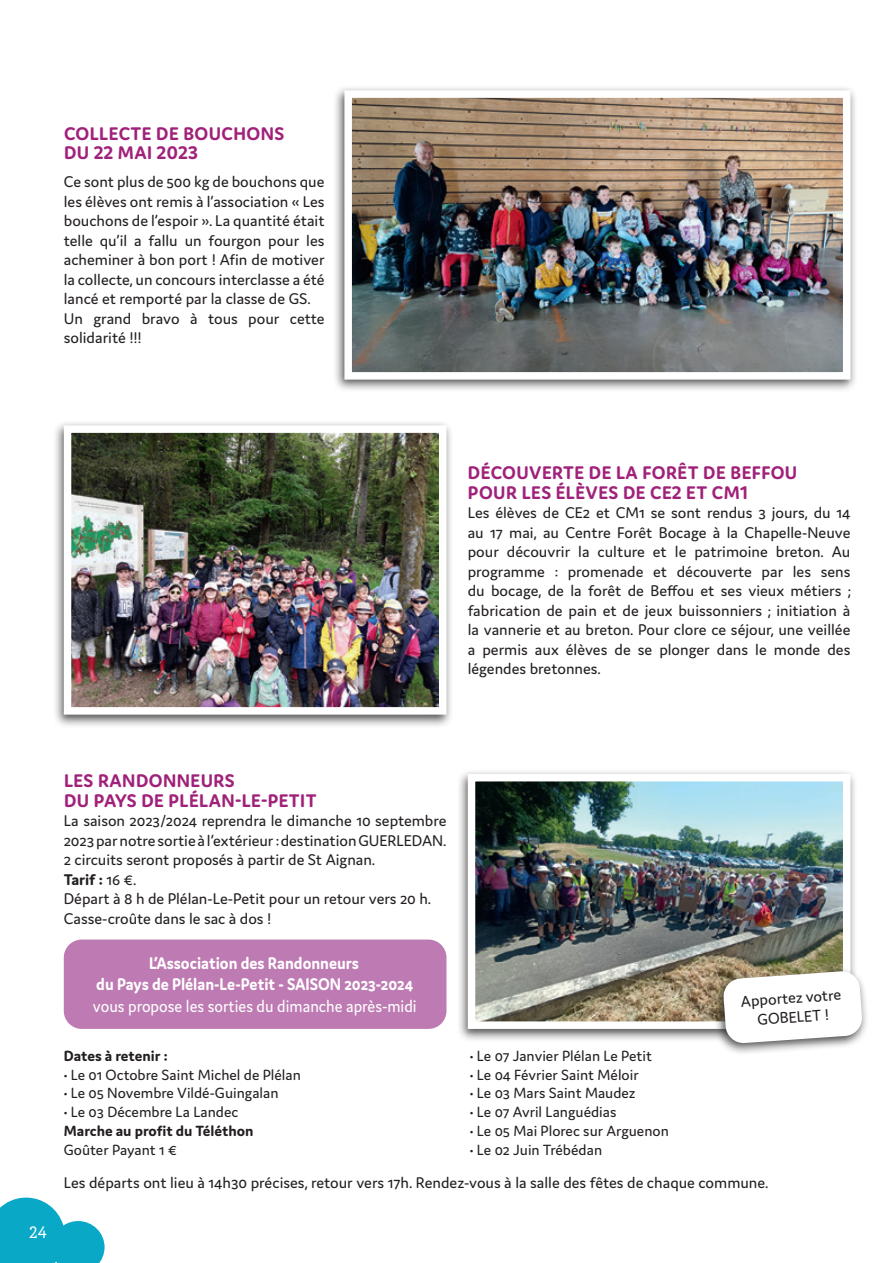
<style>
.page{position:relative;width:893px;height:1263px;background:#fff}
.page>*{position:absolute;margin:0;border:0;box-sizing:border-box;transform-origin:0 0}
.t1{font:700 19.5px/19.5px "Domus";letter-spacing:.025em;color:#a0217a}
.t2{font:700 18px/21.6px "Domus";color:#fff;text-align:center;scale:.92 1}
.t3{font:18px "Domus";color:#fff;scale:.92 1}
.t4{font:16.5px/19.5px "Domus";color:#231f20;text-align:justify}
.t5{font:700 16.5px "Domus";color:#231f20}
.t6{font:16.5px "Circe Slab A";color:#fff}
.t7{font:15.75px "Domus";color:#231f20}
.t8{font:700 15.75px "Domus";color:#231f20}
.s1{font-weight:400}
</style>
<div class="page">
<div style="left:333px;top:85px;width:524px;height:307px;background:#231f20;opacity:.75"></div>
<img style="left:341px;top:87px;width:513px;height:296px">
<div style="left:52px;top:420px;width:401px;height:307px;background:#231f20;opacity:.75"></div>
<img style="left:60px;top:422px;width:390px;height:296px">
<div style="left:456px;top:768px;width:401px;height:274px;background:#231f20;opacity:.75"></div>
<img style="left:464px;top:770px;width:390px;height:263px">
<div style="left:64px;top:939px;width:382px;height:90px;background:#be7bb3;border-radius:18px"></div>
<div style="left:712px;top:966px;width:157px;height:89px;background:#231f20;opacity:.75"></div>
<svg style="left:723px;top:971px;width:140px;height:73px"></svg>
<hr style="left:892px;top:719px;width:1px;height:404px;background:#fff101">
<svg style="left:0;top:1197px;width:105px;height:66px"></svg>
<p class="t1" style="left:64px;top:123px;width:222px">COLLECTE DE BOUCHONS<br>DU 22 MAI 2023</p>
<p class="t4" style="left:64px;top:172px;width:262px">Ce sont plus de 500 kg de bouchons que les élèves ont remis à l’association « Les bouchons de l’espoir ». La quantité était telle qu’il a fallu un fourgon pour les acheminer à bon port ! Afin de motiver la collecte, un concours interclasse a été lancé et remporté par la classe de GS.</p>
<p class="t4" style="left:64px;top:309px;width:262px">Un grand bravo à tous pour cette solidarité !!!</p>
<p class="t1" style="left:468px;top:463px;width:331px">DÉCOUVERTE DE LA FORÊT DE BEFFOU<br>POUR LES ÉLÈVES DE CE2 ET CM1</p>
<p class="t4" style="left:468px;top:503px;width:385px">Les élèves de CE2 et CM1 se sont rendus 3 jours, du 14 au 17 mai, au Centre Forêt Bocage à la Chapelle-Neuve pour découvrir la culture et le patrimoine breton. Au programme : promenade et découverte par les sens du bocage, de la forêt de Beffou et ses vieux métiers ; fabrication de pain et de jeux buissonniers ; initiation à la vannerie et au breton. Pour clore ce séjour, une veillée a permis aux élèves de se plonger dans le monde des légendes bretonnes.</p>
<p class="t6" style="left:29px;top:1223px;width:19px">24</p>
<p class="t1" style="left:64px;top:771px;width:254px">LES RANDONNEURS<br>DU PAYS DE PLÉLAN-LE-PETIT</p>
<p class="t4" style="left:64px;top:811px;width:384px">La saison 2023/2024 reprendra le dimanche 10 septembre 2023 par notre sortie à l’extérieur : destination GUERLEDAN.<br>2 circuits seront proposés à partir de St Aignan.</p>
<p class="t5" style="left:64px;top:870px;width:74px">Tarif : <span class="s1">16 €.</span></p>
<p class="t4" style="left:64px;top:889px;width:369px">Départ à 8 h de Plélan-Le-Petit pour un retour vers 20 h.</p>
<p class="t4" style="left:64px;top:908px;width:209px">Casse-croûte dans le sac à dos !</p>
<p class="t2" style="left:96px;top:952px;width:346px">L’Association des Randonneurs<br>du Pays de Plélan-Le-Petit - SAISON 2023-2024</p>
<p class="t3" style="left:93px;top:996px;width:353px">vous propose les sorties du dimanche après-midi</p>
<p class="t4" style="left:740px;top:991px;width:102px;text-align:center;rotate:-4deg">Apportez votre<br>GOBELET !</p>
<p class="t8" style="left:64px;top:1047px;width:106px">Dates à retenir :</p>
<p class="t7" style="left:64px;top:1066px;width:239px">• Le 01 Octobre Saint Michel de Plélan</p>
<p class="t7" style="left:64px;top:1084px;width:216px">• Le 05 Novembre Vildé-Guingalan</p>
<p class="t7" style="left:64px;top:1103px;width:176px">• Le 03 Décembre La Landec</p>
<p class="t8" style="left:64px;top:1122px;width:191px">Marche au profit du Téléthon</p>
<p class="t7" style="left:64px;top:1141px;width:114px">Goûter Payant 1 €</p>
<p class="t7" style="left:470px;top:1047px;width:184px">• Le 07 Janvier Plélan Le Petit</p>
<p class="t7" style="left:470px;top:1066px;width:170px">• Le 04 Février Saint Méloir</p>
<p class="t7" style="left:470px;top:1084px;width:167px">• Le 03 Mars Saint Maudez</p>
<p class="t7" style="left:470px;top:1103px;width:148px">• Le 07 Avril Languédias</p>
<p class="t7" style="left:470px;top:1122px;width:200px">• Le 05 Mai Plorec sur Arguenon</p>
<p class="t7" style="left:470px;top:1141px;width:134px">• Le 02 Juin Trébédan</p>
<p class="t4" style="left:64px;top:1173px;width:706px">Les départs ont lieu à 14h30 précises, retour vers 17h. Rendez-vous à la salle des fêtes de chaque commune.</p>
</div>
